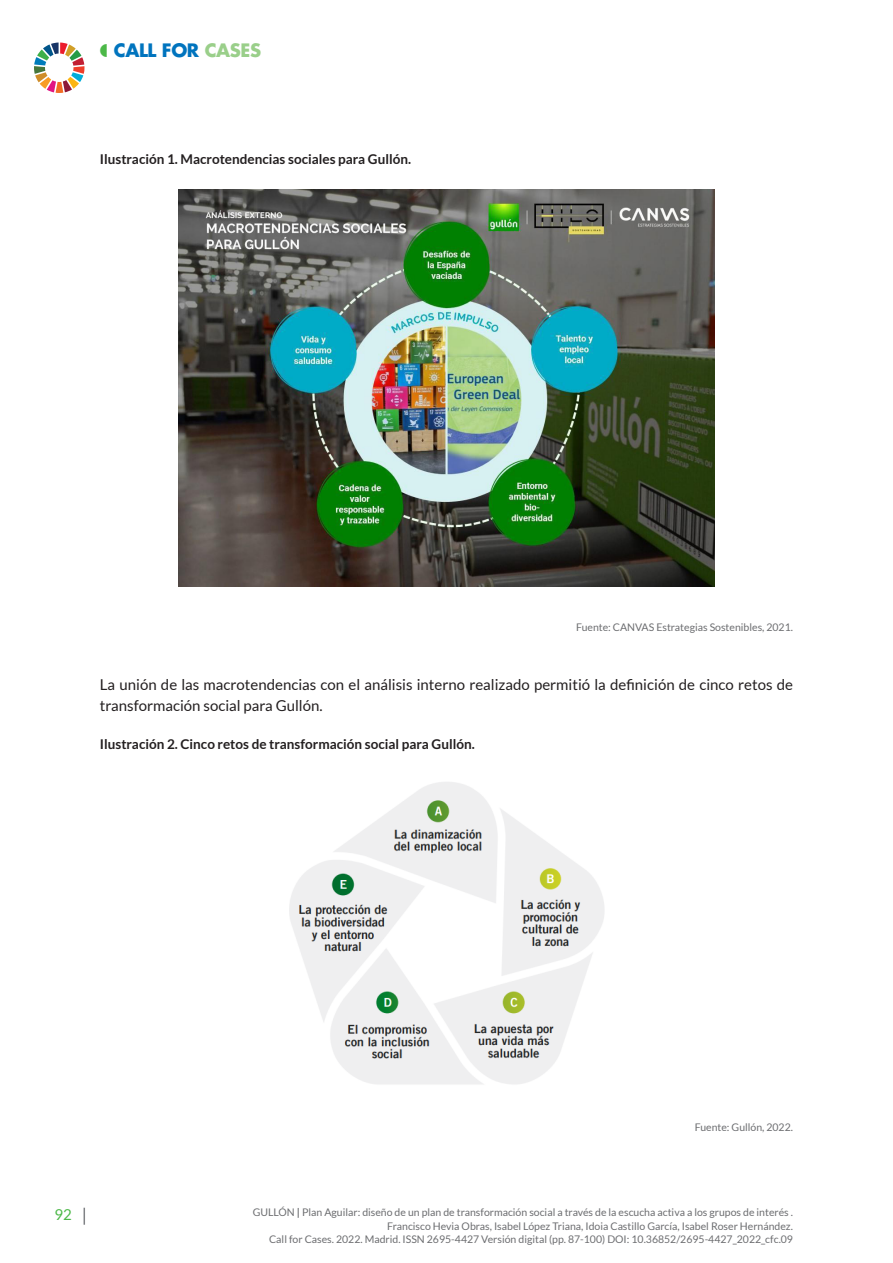
<style>
.page{position:relative;width:893px;height:1263px;background:#fff}
.page>*{position:absolute;margin:0;border:0;box-sizing:border-box;transform-origin:0 0}
.t1{font:700 18px "Futura Std";letter-spacing:-.02em;color:#0074be}
.text1_lato{font:15px/21px "Lato";color:#231f20}
.t2{font:15px "Lato";color:#4cb848}
.nombre_imagen{font:700 13.5px "Lato";color:#231f20}
.creditos_pie_pag_FUE{font:10.5px/13.5px "Lato";color:#6c6d70;text-align:right}
.s1{color:#9acf8a}
.s2{font-weight:700}
</style>
<div class="page">
<svg style="left:84px;top:1208px;width:1px;height:17px"></svg>
<svg style="left:34px;top:43px;width:50px;height:50px"></svg>
<img style="left:178px;top:189px;width:536px;height:397px">
<img style="left:289px;top:782px;width:315px;height:302px">
<h1 class="t1" style="left:114px;top:39px;width:149px">CALL FOR <span class="s1">CASES</span></h1>
<p class="nombre_imagen" style="left:100px;top:151px;width:313px">Ilustración 1. Macrotendencias sociales para Gullón.</p>
<p class="creditos_pie_pag_FUE" style="left:576px;top:620px;width:218px">Fuente: CANVAS Estrategias Sostenibles, 2021.</p>
<p class="text1_lato" style="left:100px;top:674px;width:695px">La unión de las macrotendencias con el análisis interno realizado permitió la definición de cinco retos de transformación social para Gullón.</p>
<p class="nombre_imagen" style="left:100px;top:736px;width:376px">Ilustración 2. Cinco retos de transformación social para Gullón.</p>
<h2 class="t2" style="left:55px;top:1206px;width:19px">92</h2>
<p class="creditos_pie_pag_FUE" style="left:695px;top:1120px;width:100px">Fuente: Gullón, 2022.</p>
<p class="creditos_pie_pag_FUE" style="left:253px;top:1205px;width:542px">GULLÓN <span class="s2">|</span> Plan Aguilar: diseño de un plan de transformación social a través de la escucha activa a los grupos de interés .<br>Francisco Hevia Obras, Isabel López Triana, Idoia Castillo García, Isabel Roser Hernández.<br>Call for Cases. 2022. Madrid. ISSN 2695-4427 Versión digital (pp. 87-100) DOI: 10.36852/2695-4427_2022_cfc.09</p>
</div>
